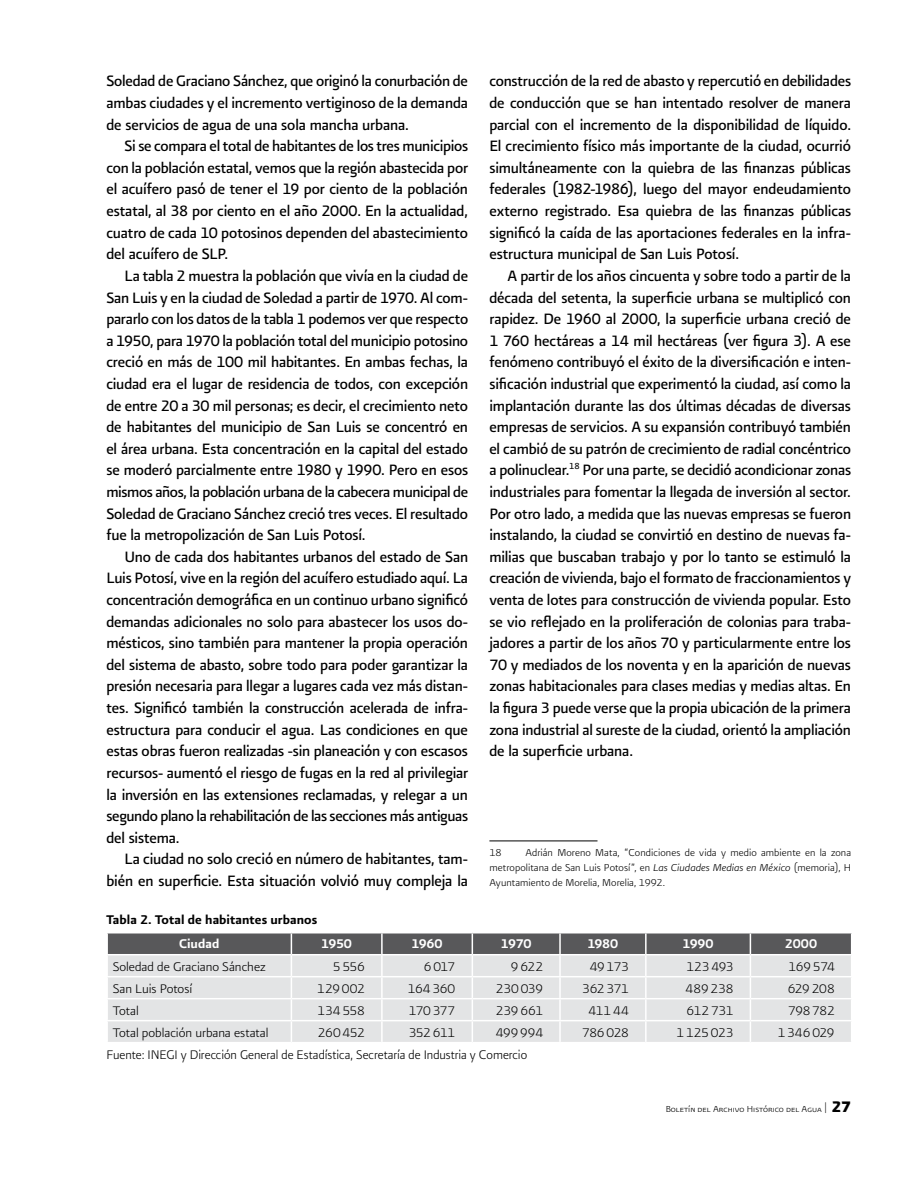
<style>
.page{position:relative;width:915px;height:1191px;background:#fff}
.page>*{position:absolute;margin:0;border:0;box-sizing:border-box;transform-origin:0 0}
.t1{font:18px/21.6px "Presidencia Base";letter-spacing:-.01em;color:#000;text-align:justify;scale:.96 1}
.t2{font:15px "Presidencia Fina";letter-spacing:-.005em;color:#000}
.t3{font:15px "Presidencia Fina";letter-spacing:-.005em;color:#000;scale:.96 1}
.t4{font:15px "Presidencia Firme";color:#000}
.t5{font:15px "Presidencia Firme";letter-spacing:-.01em;color:#fff}
.t6{font:12px/15px "Presidencia Fina";letter-spacing:.005em;color:#000;text-align:justify}
.t7{font:10.5px "Presidencia Fina Versalitas";color:#000}
.s1{font-style:italic}
.s2{font-size:12px}
.s3{font-family:"Presidencia Fuerte";font-size:18px}
</style>
<div class="page">
<hr style="left:489px;top:840px;width:108px;height:1px;background:#000">
<svg style="left:108px;top:933px;width:743px;height:109px;background:#cacbcc"></svg>
<hr style="left:850px;top:1021px;width:2px;height:21px;background:#fff">
<hr style="left:850px;top:933px;width:2px;height:21px;background:#fff">
<hr style="left:106px;top:954px;width:185px;height:1px;background:#fff">
<hr style="left:291px;top:954px;width:91px;height:1px;background:#fff">
<hr style="left:382px;top:954px;width:90px;height:1px;background:#fff">
<hr style="left:472px;top:954px;width:88px;height:1px;background:#fff">
<hr style="left:560px;top:954px;width:85px;height:1px;background:#fff">
<hr style="left:645px;top:954px;width:105px;height:1px;background:#fff">
<hr style="left:750px;top:954px;width:102px;height:1px;background:#fff">
<p class="t1" style="left:106px;top:70px;width:378px">Soledad de Graciano Sánchez, que originó la conurbación de ambas ciudades y el incremento vertiginoso de la demanda de servicios de agua de una sola mancha urbana.</p>
<p class="t1" style="left:106px;top:135px;width:378px;text-indent:18px">Si se compara el total de habitantes de los tres municipios con la población estatal, vemos que la región abastecida por el acuífero pasó de tener el 19 por ciento de la población estatal, al 38 por ciento en el año 2000. En la actualidad, cuatro de cada 10 potosinos dependen del abastecimiento del acuífero de SLP.</p>
<p class="t1" style="left:106px;top:264px;width:378px;text-indent:18px">La tabla 2 muestra la población que vivía en la ciudad de San Luis y en la ciudad de Soledad a partir de 1970. Al com&shy;pararlo con los datos de la tabla 1 podemos ver que respecto a 1950, para 1970 la población total del municipio potosino creció en más de 100 mil habitantes. En ambas fechas, la ciudad era el lugar de residencia de todos, con excepción de entre 20 a 30 mil personas; es decir, el crecimiento neto de habitantes del municipio de San Luis se concentró en el área urbana. Esta concentración en la capital del estado se moderó parcialmente entre 1980 y 1990. Pero en esos mismos años, la población urbana de la cabecera municipal de Soledad de Graciano Sánchez creció tres veces. El resultado fue la metropolización de San Luis Potosí.</p>
<p class="t1" style="left:106px;top:545px;width:378px;text-indent:18px">Uno de cada dos habitantes urbanos del estado de San Luis Potosí, vive en la región del acuífero estudiado aquí. La concentración demográfica en un continuo urbano significó demandas adicionales no solo para abastecer los usos do&shy;mésticos, sino también para mantener la propia operación del sistema de abasto, sobre todo para poder garantizar la presión necesaria para llegar a lugares cada vez más distan&shy;tes. Significó también la construcción acelerada de infra&shy;estructura para conducir el agua. Las condiciones en que estas obras fueron realizadas -sin planeación y con escasos recursos- aumentó el riesgo de fugas en la red al privilegiar la inversión en las extensiones reclamadas, y relegar a un segundo plano la rehabilitación de las secciones más antiguas del sistema.</p>
<p class="t1" style="left:106px;top:848px;width:378px;text-align:right">La ciudad no solo creció en número de habitantes, tam&shy;bién en superficie. Esta situación volvió muy compleja la</p>
<p class="t4" style="left:106px;top:911px;width:212px">Tabla 2. Total de habitantes urbanos</p>
<p class="t1" style="left:489px;top:70px;width:378px">construcción de la red de abasto y repercutió en debilidades de conducción que se han intentado resolver de manera parcial con el incremento de la disponibilidad de líquido.<br>El crecimiento físico más importante de la ciudad, ocurrió simultáneamente con la quiebra de las finanzas públicas federales (1982-1986), luego del mayor endeudamiento externo registrado. Esa quiebra de las finanzas públicas significó la caída de las aportaciones federales en la infra&shy;estructura municipal de San Luis Potosí.</p>
<p class="t1" style="left:489px;top:264px;width:378px;text-indent:18px">A partir de los años cincuenta y sobre todo a partir de la década del setenta, la superficie urbana se multiplicó con rapidez. De 1960 al 2000, la superficie urbana creció de 1 760 hectáreas a 14 mil hectáreas (ver figura 3). A ese fenómeno contribuyó el éxito de la diversificación e inten&shy;sificación industrial que experimentó la ciudad, así como la implantación durante las dos últimas décadas de diversas empresas de servicios. A su expansión contribuyó también el cambió de su patrón de crecimiento de radial concéntrico a polinuclear.<sup>18</sup> Por una parte, se decidió acondicionar zonas industriales para fomentar la llegada de inversión al sector.<br>Por otro lado, a medida que las nuevas empresas se fueron instalando, la ciudad se convirtió en destino de nuevas fa&shy;milias que buscaban trabajo y por lo tanto se estimuló la creación de vivienda, bajo el formato de fraccionamientos y venta de lotes para construcción de vivienda popular. Esto se vio reflejado en la proliferación de colonias para traba&shy;jadores a partir de los años 70 y particularmente entre los 70 y mediados de los noventa y en la aparición de nuevas zonas habitacionales para clases medias y medias altas. En la figura 3 puede verse que la propia ubicación de la primera zona industrial al sureste de la ciudad, orientó la ampliación de la superficie urbana.</p>
<p class="t6" style="left:489px;top:845px;width:363px;text-indent:36px">Adrián Moreno Mata, “Condiciones de vida y medio ambiente en la zona metropolitana de San Luis Potosí”, en <span class="s1">Las Ciudades Medias en México</span> (memoria), H Ayuntamiento de Morelia, Morelia, 1992.</p>
<p class="t6" style="left:489px;top:845px;width:14px">18</p>
<p class="t5" style="left:179px;top:935px;width:42px">Ciudad</p>
<p class="t5" style="left:321px;top:935px;width:32px">1950</p>
<p class="t5" style="left:411px;top:935px;width:33px">1960</p>
<p class="t5" style="left:500px;top:935px;width:32px">1970</p>
<p class="t5" style="left:587px;top:935px;width:32px">1980</p>
<p class="t5" style="left:682px;top:935px;width:33px">1990</p>
<p class="t5" style="left:784px;top:935px;width:34px">2000</p>
<p class="t2" style="left:113px;top:958px;width:154px">Soledad de Graciano Sánchez</p>
<p class="t2" style="left:333px;top:958px;width:33px">5556</p>
<p class="t2" style="left:423px;top:958px;width:33px">6017</p>
<p class="t2" style="left:510px;top:958px;width:34px">9622</p>
<p class="t2" style="left:589px;top:958px;width:41px">49173</p>
<p class="t2" style="left:686px;top:958px;width:48px">123493</p>
<p class="t2" style="left:788px;top:958px;width:48px">169574</p>
<p class="t2" style="left:113px;top:980px;width:81px">San Luis Potosí</p>
<p class="t2" style="left:317px;top:980px;width:49px">129002</p>
<p class="t2" style="left:407px;top:980px;width:49px">164360</p>
<p class="t2" style="left:496px;top:980px;width:48px">230039</p>
<p class="t2" style="left:582px;top:980px;width:48px">362371</p>
<p class="t2" style="left:685px;top:980px;width:49px">489238</p>
<p class="t2" style="left:787px;top:980px;width:48px">629208</p>
<p class="t2" style="left:113px;top:1002px;width:28px">Total</p>
<p class="t2" style="left:317px;top:1002px;width:49px">134558</p>
<p class="t2" style="left:408px;top:1002px;width:48px">170377</p>
<p class="t2" style="left:496px;top:1002px;width:48px">239661</p>
<p class="t2" style="left:588px;top:1002px;width:42px">41144</p>
<p class="t2" style="left:686px;top:1002px;width:48px">612731</p>
<p class="t2" style="left:787px;top:1002px;width:48px">798782</p>
<p class="t2" style="left:113px;top:1024px;width:157px">Total población urbana estatal</p>
<p class="t2" style="left:318px;top:1024px;width:48px">260452</p>
<p class="t2" style="left:408px;top:1024px;width:48px">352611</p>
<p class="t2" style="left:495px;top:1024px;width:49px">499994</p>
<p class="t2" style="left:581px;top:1024px;width:48px">786028</p>
<p class="t2" style="left:676px;top:1024px;width:58px">1125023</p>
<p class="t2" style="left:777px;top:1024px;width:58px">1346029</p>
<p class="t3" style="left:106px;top:1046px;width:439px">Fuente: INEGI y Dirección General de Estadística, Secretaría de Industria y Comercio</p>
<p class="t7" style="left:665px;top:1103px;width:187px">Boletín del Archivo Histórico del Agua <span class="s2">|</span> <span class="s3">27</span></p>
</div>
